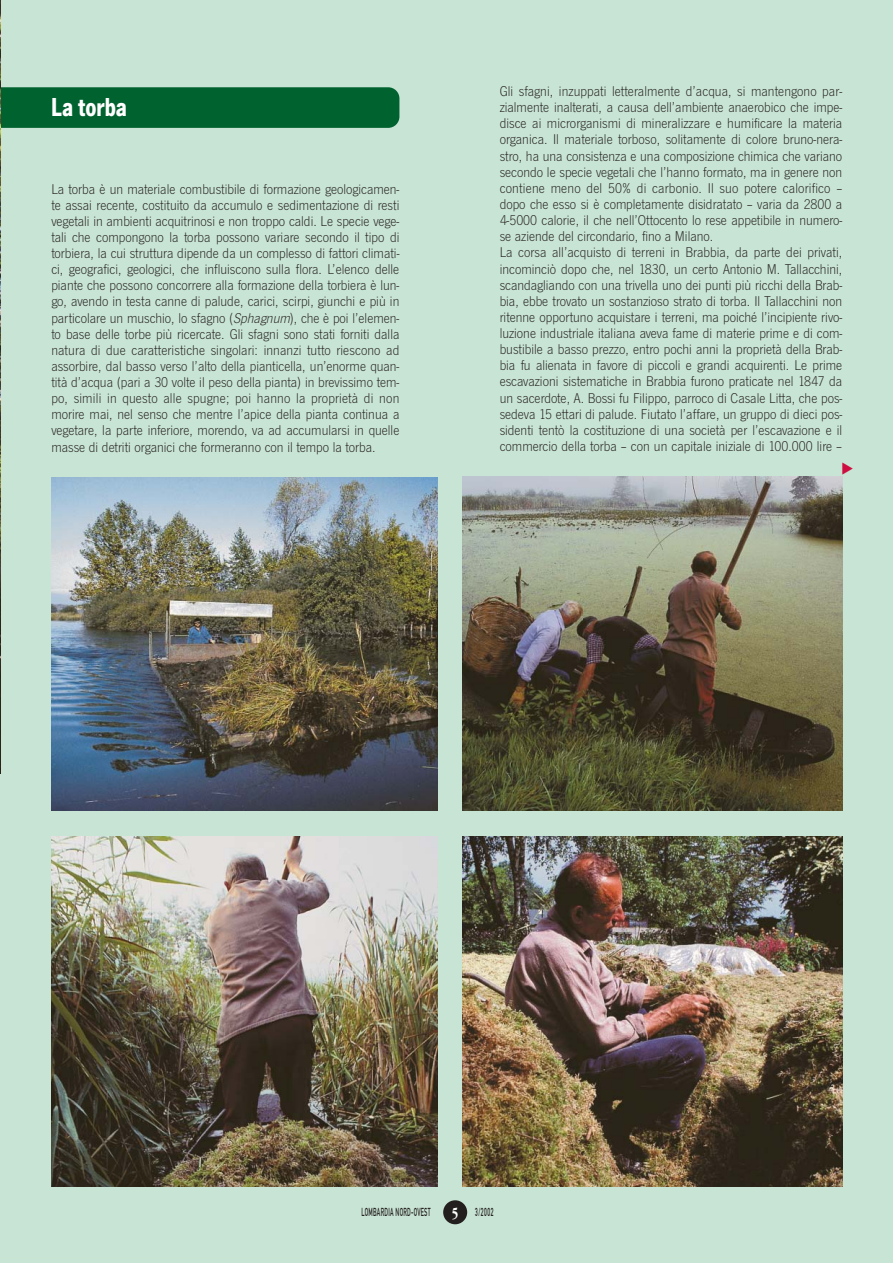
<style>
.page{position:relative;width:893px;height:1263px;background:#c8e4d4}
.page>*{position:absolute;margin:0;border:0;box-sizing:border-box;transform-origin:0 0}
.t1{font:700 27px "News Got T";color:#fff;scale:.8 1}
.t2{font:700 16.2px "Garamond";color:#fff;scale:.72 1}
.t3{font:14.7px/16px "News Got T Ligh";color:#231f1f;text-align:justify}
.t4{font:11.4px "DIN Mittelschrift";letter-spacing:.05em;color:#231f1f;scale:.5 1}
.s1{font-style:italic}
</style>
<div class="page">
<div style="left:1px;top:87px;width:398px;height:41px;background:#00632f"></div>
<img style="left:51px;top:477px;width:386px;height:334px">
<img style="left:51px;top:837px;width:386px;height:350px">
<img style="left:463px;top:477px;width:379px;height:334px">
<img style="left:463px;top:837px;width:379px;height:350px">
<img style="left:0;top:0;width:1px;height:773px">
<div style="left:443px;top:1200px;width:24px;height:24px;background:#231f1f;border-radius:50%"></div>
<h1 class="t1" style="left:51px;top:97px;width:96px">La torba</h1>
<p class="t3" style="left:51px;top:182px;width:350px">La torba è un materiale combustibile di formazione geologicamen&shy;te assai recente, costituito da accumulo e sedimentazione di resti vegetali in ambienti acquitrinosi e non troppo caldi. Le specie vege&shy;tali che compongono la torba possono variare secondo il tipo di torbiera, la cui struttura dipende da un complesso di fattori climati&shy;ci, geografici, geologici, che influiscono sulla flora. L’elenco delle piante che possono concorrere alla formazione della torbiera è lun&shy;go, avendo in testa canne di palude, carici, scirpi, giunchi e più in particolare un muschio, lo sfagno (<span class="s1">Sphagnum</span>), che è poi l’elemen&shy;to base delle torbe più ricercate. Gli sfagni sono stati forniti dalla natura di due caratteristiche singolari: innanzi tutto riescono ad assorbire, dal basso verso l’alto della pianticella, un’enorme quan&shy;tità d’acqua (pari a 30 volte il peso della pianta) in brevissimo tem&shy;po, simili in questo alle spugne; poi hanno la proprietà di non morire mai, nel senso che mentre l’apice della pianta continua a vegetare, la parte inferiore, morendo, va ad accumularsi in quelle masse di detriti organici che formeranno con il tempo la torba.</p>
<p class="t3" style="left:500px;top:85px;width:344px;text-align:left">Gli sfagni, inzuppati letteralmente d’acqua, si mantengono par&shy;zialmente inalterati, a causa dell’ambiente anaerobico che impe&shy;disce ai microrganismi di mineralizzare e humificare la materia organica. Il materiale torboso, solitamente di colore bruno-nera&shy;stro, ha una consistenza e una composizione chimica che variano secondo le specie vegetali che l’hanno formato, ma in genere non contiene meno del 50% di carbonio. Il suo potere calorifico – dopo che esso si è completamente disidratato – varia da 2800 a 4-5000 calorie, il che nell’Ottocento lo rese appetibile in numero&shy;se aziende del circondario, fino a Milano.<br>La corsa all’acquisto di terreni in Brabbia, da parte dei privati, incominciò dopo che, nel 1830, un certo Antonio M. Tallacchini, scandagliando con una trivella uno dei punti più ricchi della Brab&shy;bia, ebbe trovato un sostanzioso strato di torba. Il Tallacchini non ritenne opportuno acquistare i terreni, ma poiché l’incipiente rivo&shy;luzione industriale italiana aveva fame di materie prime e di com&shy;bustibile a basso prezzo, entro pochi anni la proprietà della Brab&shy;bia fu alienata in favore di piccoli e grandi acquirenti. Le prime escavazioni sistematiche in Brabbia furono praticate nel 1847 da un sacerdote, A. Bossi fu Filippo, parroco di Casale Litta, che pos&shy;sedeva 15 ettari di palude. Fiutato l’affare, un gruppo di dieci pos&shy;sidenti tentò la costituzione di una società per l’escavazione e il commercio della torba – con un capitale iniziale di 100.000 lire –</p>
<p class="t2" style="left:452px;top:1206px;width:10px">5</p>
<p class="t4" style="left:361px;top:1207px;width:140px">LOMBARDIA NORD-OVEST</p>
<p class="t4" style="left:475px;top:1207px;width:38px">3/2002</p>
</div>
